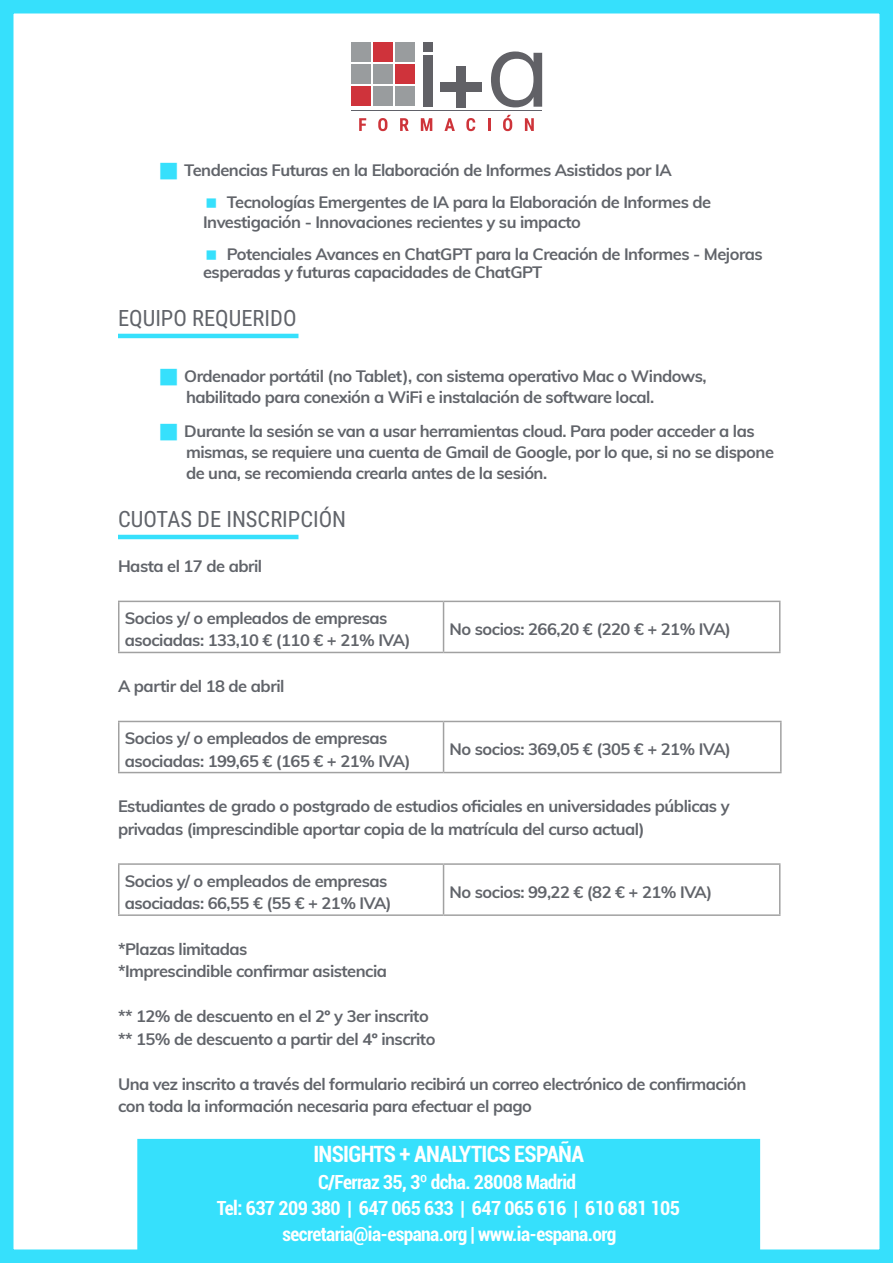
<style>
.page{position:relative;width:893px;height:1263px;background:#fff}
.page>*{position:absolute;margin:0;border:0;box-sizing:border-box;transform-origin:0 0}
.t1{font:22.5px "Roboto Condensed";color:#61646a}
.t2{font:700 condensed 22.5px "Roboto";letter-spacing:-.03em;color:#fff}
.t3{font:700 condensed 19.5px "Roboto";letter-spacing:-.03em;color:#fff}
.t4{font:700 16.5px/22.5px "Muli";letter-spacing:-.03em;color:#61646a}
</style>
<div class="page">
<div style="left:0;top:0;width:893px;height:1263px;border:14px solid #36e0fc"></div>
<svg style="left:359px;top:118px;width:7px;height:13px"></svg>
<svg style="left:378px;top:118px;width:9px;height:13px"></svg>
<svg style="left:400px;top:118px;width:9px;height:13px"></svg>
<svg style="left:421px;top:118px;width:11px;height:13px"></svg>
<svg style="left:444px;top:118px;width:11px;height:13px"></svg>
<svg style="left:466px;top:118px;width:9px;height:13px"></svg>
<svg style="left:488px;top:118px;width:2px;height:13px"></svg>
<svg style="left:503px;top:115px;width:9px;height:16px"></svg>
<svg style="left:525px;top:118px;width:9px;height:13px"></svg>
<div style="left:423px;top:55px;width:10px;height:52px;background:#616166"></div>
<div style="left:423px;top:43px;width:10px;height:9px;background:#616166"></div>
<svg style="left:491px;top:51px;width:51px;height:56px"></svg>
<div style="left:456px;top:66px;width:10px;height:41px;background:#616166"></div>
<div style="left:440px;top:82px;width:42px;height:9px;background:#616166"></div>
<div style="left:351px;top:64px;width:20px;height:20px;background:#999c9e"></div>
<div style="left:373px;top:86px;width:20px;height:20px;background:#999c9e"></div>
<div style="left:373px;top:64px;width:20px;height:20px;background:#999c9e"></div>
<div style="left:373px;top:43px;width:20px;height:19px;background:#cf333b"></div>
<div style="left:395px;top:64px;width:20px;height:20px;background:#cf333b"></div>
<div style="left:351px;top:43px;width:20px;height:19px;background:#999c9e"></div>
<div style="left:351px;top:86px;width:20px;height:20px;background:#cf333b"></div>
<div style="left:395px;top:86px;width:20px;height:20px;background:#999c9e"></div>
<div style="left:395px;top:43px;width:20px;height:19px;background:#999c9e"></div>
<hr style="left:351px;top:111px;width:191px;height:1px;background:#616169">
<hr style="left:118px;top:334px;width:180px;height:4px;background:#36e0fc">
<hr style="left:118px;top:535px;width:180px;height:4px;background:#36e0fc">
<hr style="left:118px;top:601px;width:326px;height:1px;background:#a1a1a1">
<hr style="left:118px;top:602px;width:1px;height:50px;background:#a1a1a1">
<hr style="left:444px;top:601px;width:336px;height:1px;background:#a1a1a1">
<hr style="left:443px;top:602px;width:1px;height:50px;background:#a1a1a1">
<hr style="left:779px;top:602px;width:1px;height:50px;background:#a1a1a1">
<hr style="left:118px;top:652px;width:326px;height:1px;background:#a1a1a1">
<hr style="left:444px;top:652px;width:336px;height:1px;background:#a1a1a1">
<hr style="left:118px;top:721px;width:326px;height:1px;background:#a1a1a1">
<hr style="left:118px;top:722px;width:1px;height:50px;background:#a1a1a1">
<hr style="left:444px;top:721px;width:338px;height:1px;background:#a1a1a1">
<hr style="left:443px;top:722px;width:1px;height:50px;background:#a1a1a1">
<hr style="left:780px;top:722px;width:2px;height:50px;background:#a1a1a1">
<hr style="left:118px;top:772px;width:326px;height:1px;background:#a1a1a1">
<hr style="left:444px;top:772px;width:338px;height:1px;background:#a1a1a1">
<hr style="left:118px;top:863px;width:326px;height:2px;background:#a1a1a1">
<hr style="left:118px;top:865px;width:1px;height:49px;background:#a1a1a1">
<hr style="left:444px;top:863px;width:336px;height:2px;background:#a1a1a1">
<hr style="left:443px;top:865px;width:1px;height:49px;background:#a1a1a1">
<hr style="left:779px;top:865px;width:1px;height:49px;background:#a1a1a1">
<hr style="left:118px;top:914px;width:326px;height:2px;background:#a1a1a1">
<hr style="left:444px;top:914px;width:336px;height:2px;background:#a1a1a1">
<div style="left:138px;top:1139px;width:621px;height:123px;background:#36e0fc"></div>
<div style="left:137px;top:1139px;width:623px;height:124px;border:2px solid #36e0fc"></div>
<p class="t4" style="left:227px;top:153px;width:486px;line-height:32.2px;text-indent:-43px">Tendencias Futuras en la Elaboración de Informes Asistidos por IA<br>Tecnologías Emergentes de IA para la Elaboración de Informes de</p>
<p class="t4" style="left:227px;top:205px;width:538px;line-height:32.2px;text-indent:-24px">Investigación - Innovaciones recientes y su impacto<br>Potenciales Avances en ChatGPT para la Creación de Informes - Mejoras</p>
<p class="t4" style="left:203px;top:260px;width:341px">esperadas y futuras capacidades de ChatGPT</p>
<h1 class="t1" style="left:118px;top:302px;width:180px">EQUIPO REQUERIDO</h1>
<p class="t4" style="left:184px;top:365px;width:524px;line-height:21px">Ordenador portátil (no Tablet), con sistema operativo Mac o Windows, habilitado para conexión a WiFi e instalación de software local.</p>
<p class="t4" style="left:184px;top:420px;width:591px;line-height:21px">Durante la sesión se van a usar herramientas cloud. Para poder acceder a las mismas, se requiere una cuenta de Gmail de Google, por lo que, si no se dispone de una, se recomienda crearla antes de la sesión.</p>
<h1 class="t1" style="left:118px;top:503px;width:230px">CUOTAS DE INSCRIPCIÓN</h1>
<p class="t4" style="left:118px;top:554px;width:146px">Hasta el 17 de abril</p>
<p class="t4" style="left:125px;top:606px;width:287px">Socios y/ o empleados de empresas asociadas: 133,10 € (110 € + 21% IVA)</p>
<p class="t4" style="left:450px;top:617px;width:283px">No socios: 266,20 € (220 € + 21% IVA)</p>
<p class="t4" style="left:118px;top:674px;width:168px">A partir del 18 de abril</p>
<p class="t4" style="left:125px;top:726px;width:287px">Socios y/ o empleados de empresas asociadas: 199,65 € (165 € + 21% IVA)</p>
<p class="t4" style="left:450px;top:737px;width:283px">No socios: 369,05 € (305 € + 21% IVA)</p>
<p class="t4" style="left:118px;top:794px;width:613px">Estudiantes de grado o postgrado de estudios oficiales en universidades públicas y privadas (imprescindible aportar copia de la matrícula del curso actual)</p>
<p class="t4" style="left:125px;top:869px;width:269px">Socios y/ o empleados de empresas asociadas: 66,55 € (55 € + 21% IVA)</p>
<p class="t4" style="left:450px;top:880px;width:264px">No socios: 99,22 € (82 € + 21% IVA)</p>
<p class="t4" style="left:118px;top:937px;width:271px">*Plazas limitadas<br>*Imprescindible confirmar asistencia</p>
<p class="t4" style="left:118px;top:1004px;width:319px">** 12% de descuento en el 2º y 3er inscrito ** 15% de descuento a partir del 4º inscrito</p>
<p class="t4" style="left:118px;top:1072px;width:630px">Una vez inscrito a través del formulario recibirá un correo electrónico de confirmación con toda la información necesaria para efectuar el pago</p>
<h1 class="t2" style="left:313px;top:1138px;width:272px">INSIGHTS + ANALYTICS ESPAÑA</h1>
<p class="t3" style="left:217px;top:1194px;width:465px">Tel: 637 209 380 | 647 065 633 | 647 065 616 | 610 681 105</p>
<p class="t3" style="left:318px;top:1169px;width:260px">C/Ferraz 35, 3º dcha. 28008 Madrid</p>
<p class="t3" style="left:283px;top:1220px;width:335px">secretaria@ia-espana.org | www.ia-espana.org</p>
</div>
